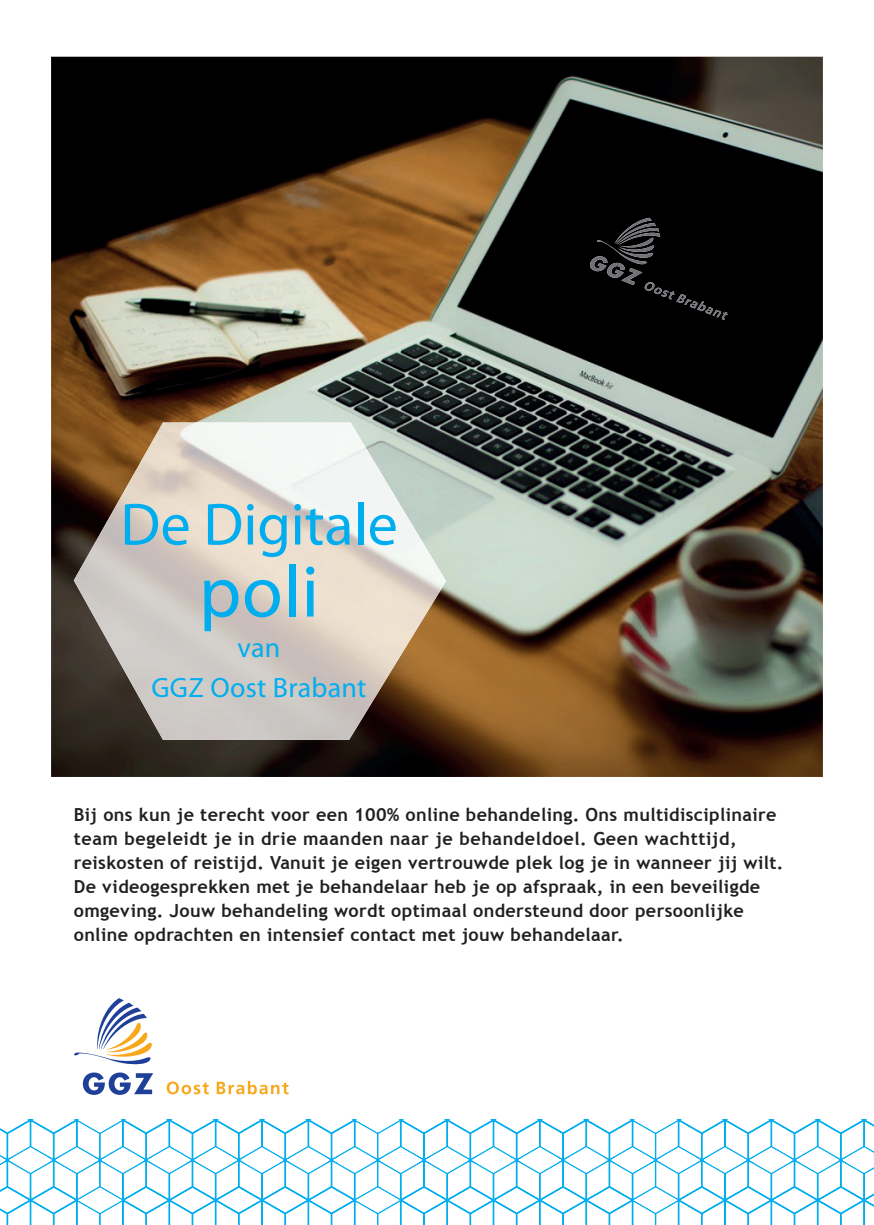
<style>
.page{position:relative;width:874px;height:1225px;background:#fff}
.page>*{position:absolute;margin:0;border:0;box-sizing:border-box;transform-origin:0 0}
.t1{font:74px "Myriad Pro";color:#00aeef}
.t2{font:60px "Myriad Pro";color:#00aeef}
.t3{font:28px/40px "Myriad Pro";letter-spacing:.01em;color:#00aeef;text-align:center}
.t4{font:700 18px/24px "Trebuchet MS";letter-spacing:.02em;color:#231f20}
</style>
<div class="page">
<img style="left:51px;top:57px;width:771px;height:720px">
<img style="left:74px;top:422px;width:372px;height:318px">
<svg style="left:83px;top:1072px;width:70px;height:23px"></svg>
<svg style="left:167px;top:1081px;width:42px;height:13px"></svg>
<svg style="left:216px;top:1080px;width:72px;height:14px"></svg>
<svg style="left:74px;top:998px;width:78px;height:67px"></svg>
<svg style="left:0;top:1120px;width:873px;height:105px"></svg>
<img style="left:588px;top:256px;width:18px;height:15px">
<img style="left:606px;top:264px;width:18px;height:14px">
<img style="left:621px;top:268px;width:21px;height:17px">
<svg style="left:643px;top:282px;width:84px;height:38px;background:#0e0e10"></svg>
<img style="left:646px;top:245px;width:8px;height:7px">
<img style="left:646px;top:248px;width:7px;height:10px">
<img style="left:614px;top:218px;width:37px;height:22px">
<img style="left:615px;top:223px;width:40px;height:17px">
<img style="left:617px;top:228px;width:42px;height:12px">
<img style="left:618px;top:233px;width:41px;height:12px">
<img style="left:596px;top:240px;width:50px;height:24px">
<h2 class="t2" style="left:120px;top:487px;width:279px">De Digitale</h2>
<h1 class="t1" style="left:199px;top:546px;width:121px">poli</h1>
<h3 class="t3" style="left:151px;top:627px;width:216px">van<br>GGZ Oost Brabant</h3>
<p class="t4" style="left:74px;top:803px;width:711px">Bij ons kun je terecht voor een 100% online behandeling. Ons multidisciplinaire team begeleidt je in drie maanden naar je behandeldoel. Geen wachttijd, reiskosten of reistijd. Vanuit je eigen vertrouwde plek log je in wanneer jij wilt.<br>De videogesprekken met je behandelaar heb je op afspraak, in een beveiligde omgeving. Jouw behandeling wordt optimaal ondersteund door persoonlijke online opdrachten en intensief contact met jouw behandelaar.</p>
</div>
